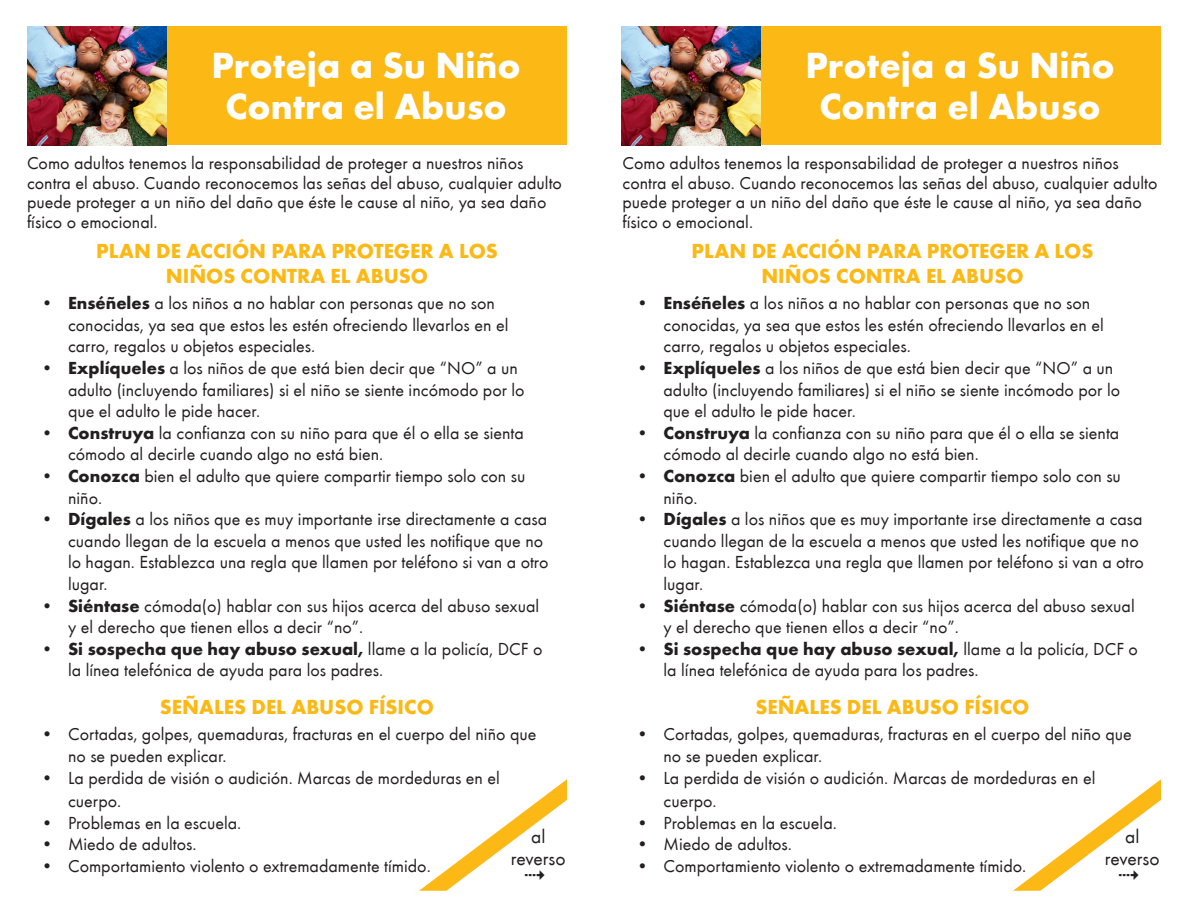
<style>
.page{position:relative;width:1188px;height:918px;background:#fff}
.page>*{position:absolute;margin:0;border:0;box-sizing:border-box;transform-origin:0 0}
.t1{font:700 37.5px "Futura T";color:#fff}
.t2{font:700 21px/25.2px "Futura T";color:#fcb814;text-align:center}
.t3{font:19.5px/22.5px "Futura T Boo";color:#231f20;text-align:center}
.t4{font:18px/21.6px "Futura T Boo";color:#231f20}
.s1{font-family:"Futura T";font-weight:700}
</style>
<div class="page">
<div style="left:27px;top:27px;width:540px;height:118px;background:#fcb814"></div>
<div style="left:621px;top:27px;width:540px;height:118px;background:#fcb814"></div>
<img style="left:27px;top:27px;width:140px;height:118px">
<img style="left:621px;top:27px;width:140px;height:118px">
<svg style="left:419px;top:779px;width:148px;height:112px"></svg>
<svg style="left:1013px;top:779px;width:148px;height:112px"></svg>
<p class="t1" style="left:212px;top:44px;width:311px">Proteja a Su Niño</p>
<p class="t1" style="left:226px;top:84px;width:283px">Contra el Abuso</p>
<p class="t1" style="left:806px;top:44px;width:311px">Proteja a Su Niño</p>
<p class="t1" style="left:820px;top:84px;width:283px">Contra el Abuso</p>
<p class="t4" style="left:27px;top:154px;width:536px;line-height:19.6px">Como adultos tenemos la responsabilidad de proteger a nuestros niños contra el abuso. Cuando reconocemos las señas del abuso, cualquier adulto puede proteger a un niño del daño que éste le cause al niño, ya sea daño físico o emocional.</p>
<p class="t4" style="left:622px;top:154px;width:536px;line-height:19.6px">Como adultos tenemos la responsabilidad de proteger a nuestros niños contra el abuso. Cuando reconocemos las señas del abuso, cualquier adulto puede proteger a un niño del daño que éste le cause al niño, ya sea daño físico o emocional.</p>
<p class="t2" style="left:96px;top:239px;width:403px">PLAN DE ACCIÓN PARA PROTEGER A LOS<br>NIÑOS CONTRA EL ABUSO</p>
<p class="t2" style="left:692px;top:239px;width:403px">PLAN DE ACCIÓN PARA PROTEGER A LOS<br>NIÑOS CONTRA EL ABUSO</p>
<p class="t4" style="left:68px;top:293px;width:442px;text-indent:-27px"><span class="s1">• Enséñeles</span> a los niños a no hablar con personas que no son conocidas, ya sea que estos les estén ofreciendo llevarlos en el carro, regalos u objetos especiales.</p>
<p class="t4" style="left:68px;top:357px;width:458px;text-indent:-27px"><span class="s1">• Explíqueles</span> a los niños de que está bien decir que “NO” a un adulto (incluyendo familiares) si el niño se siente incómodo por lo que el adulto le pide hacer.</p>
<p class="t4" style="left:68px;top:422px;width:457px;text-indent:-27px"><span class="s1">• Construya</span> la confianza con su niño para que él o ella se sienta cómodo al decirle cuando algo no está bien.</p>
<p class="t4" style="left:68px;top:465px;width:459px;text-indent:-27px"><span class="s1">• Conozca</span> bien el adulto que quiere compartir tiempo solo con su niño.</p>
<p class="t4" style="left:68px;top:509px;width:482px;text-indent:-27px"><span class="s1">• Dígales</span> a los niños que es muy importante irse directamente a casa cuando llegan de la escuela a menos que usted les notifique que no lo hagan. Establezca una regla que llamen por teléfono si van a otro lugar.</p>
<p class="t4" style="left:68px;top:595px;width:473px;text-indent:-27px"><span class="s1">• Siéntase</span> cómoda(o) hablar con sus hijos acerca del abuso sexual y el derecho que tienen ellos a decir “no”.</p>
<p class="t4" style="left:68px;top:638px;width:476px;text-indent:-27px"><span class="s1">• Si sospecha que hay abuso sexual,</span> llame a la policía, DCF o la línea telefónica de ayuda para los padres.</p>
<p class="t4" style="left:664px;top:293px;width:442px;text-indent:-27px"><span class="s1">• Enséñeles</span> a los niños a no hablar con personas que no son conocidas, ya sea que estos les estén ofreciendo llevarlos en el carro, regalos u objetos especiales.</p>
<p class="t4" style="left:664px;top:357px;width:458px;text-indent:-27px"><span class="s1">• Explíqueles</span> a los niños de que está bien decir que “NO” a un adulto (incluyendo familiares) si el niño se siente incómodo por lo que el adulto le pide hacer.</p>
<p class="t4" style="left:664px;top:422px;width:457px;text-indent:-27px"><span class="s1">• Construya</span> la confianza con su niño para que él o ella se sienta cómodo al decirle cuando algo no está bien.</p>
<p class="t4" style="left:664px;top:465px;width:459px;text-indent:-27px"><span class="s1">• Conozca</span> bien el adulto que quiere compartir tiempo solo con su niño.</p>
<p class="t4" style="left:664px;top:509px;width:482px;text-indent:-27px"><span class="s1">• Dígales</span> a los niños que es muy importante irse directamente a casa cuando llegan de la escuela a menos que usted les notifique que no lo hagan. Establezca una regla que llamen por teléfono si van a otro lugar.</p>
<p class="t4" style="left:664px;top:595px;width:473px;text-indent:-27px"><span class="s1">• Siéntase</span> cómoda(o) hablar con sus hijos acerca del abuso sexual y el derecho que tienen ellos a decir “no”.</p>
<p class="t4" style="left:664px;top:638px;width:476px;text-indent:-27px"><span class="s1">• Si sospecha que hay abuso sexual,</span> llame a la policía, DCF o la línea telefónica de ayuda para los padres.</p>
<p class="t2" style="left:160px;top:695px;width:276px">SEÑALES DEL ABUSO FÍSICO</p>
<p class="t2" style="left:755px;top:695px;width:276px">SEÑALES DEL ABUSO FÍSICO</p>
<p class="t4" style="left:68px;top:724px;width:470px;text-indent:-27px">• Cortadas, golpes, quemaduras, fracturas en el cuerpo del niño que no se pueden explicar.</p>
<p class="t4" style="left:68px;top:766px;width:433px;line-height:23.4px;text-indent:-27px">• La perdida de visión o audición. Marcas de mordeduras en el cuerpo.</p>
<p class="t4" style="left:41px;top:812px;width:202px">• Problemas en la escuela.</p>
<p class="t4" style="left:41px;top:834px;width:157px">• Miedo de adultos.</p>
<p class="t4" style="left:41px;top:855px;width:391px">• Comportamiento violento o extremadamente tímido.</p>
<p class="t4" style="left:664px;top:724px;width:470px;text-indent:-27px">• Cortadas, golpes, quemaduras, fracturas en el cuerpo del niño que no se pueden explicar.</p>
<p class="t4" style="left:664px;top:766px;width:433px;line-height:23.4px;text-indent:-27px">• La perdida de visión o audición. Marcas de mordeduras en el cuerpo.</p>
<p class="t4" style="left:637px;top:812px;width:202px">• Problemas en la escuela.</p>
<p class="t4" style="left:637px;top:834px;width:157px">• Miedo de adultos.</p>
<p class="t4" style="left:637px;top:855px;width:391px">• Comportamiento violento o extremadamente tímido.</p>
<p class="t3" style="left:511px;top:825px;width:56px">al reverso</p>
<p class="t3" style="left:1105px;top:825px;width:56px">al reverso</p>
</div>
